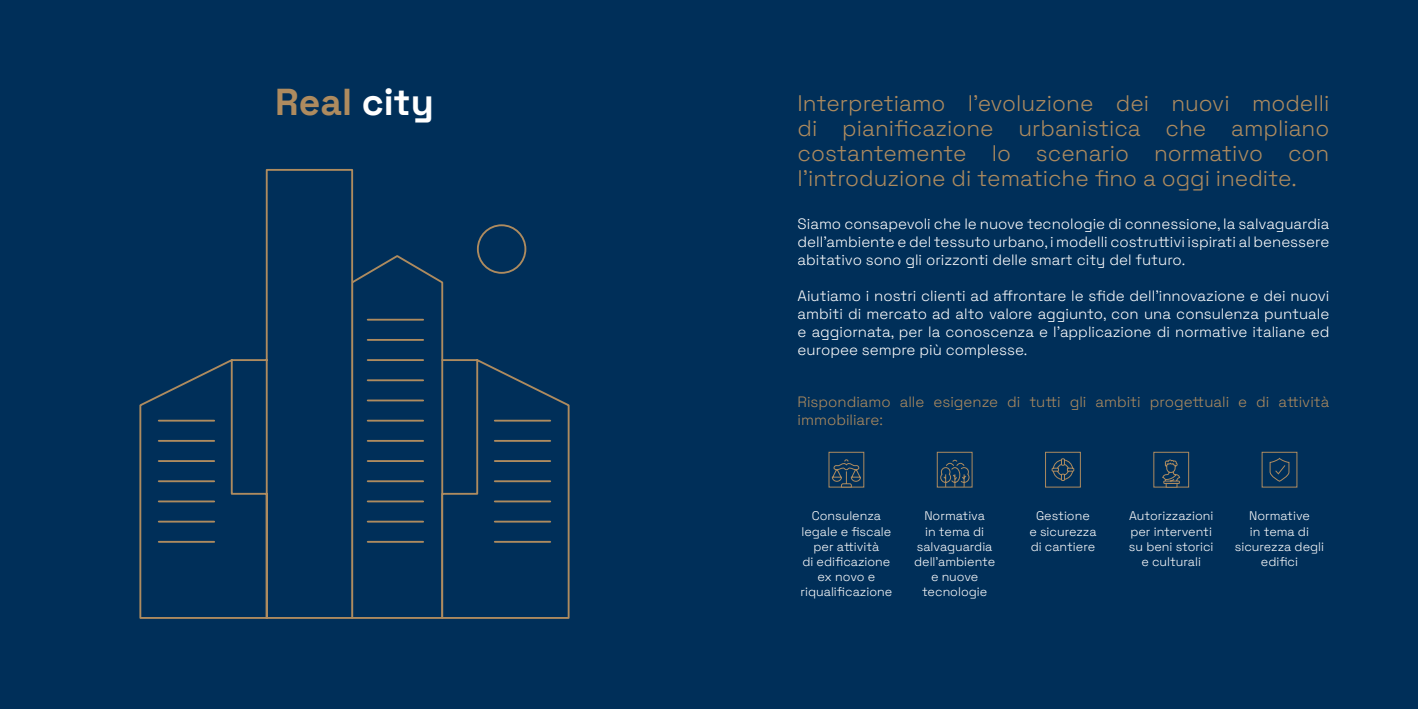
<style>
.page{position:relative;width:1418px;height:709px;background:#fff}
.page>*{position:absolute;margin:0;border:0;box-sizing:border-box;transform-origin:0 0}
.t1{font:700 37.5px "Space Grotesk";color:#ae8b5f}
.t2{font:300 22.5px/25px "Space Grotesk";color:#ae8b5f;text-align:justify}
.t3{font:300 15px/18px "Space Grotesk";color:#fff;text-align:justify}
.t4{font:300 15px/18px "Space Grotesk";color:#ae8b5f}
.t5{font:300 12.5px/15px "Space Grotesk";color:#fff;text-align:center}
.s1{color:#fff}
</style>
<div class="page">
<div style="left:0;top:0;width:1417px;height:709px;background:#002f59"></div>
<svg style="left:139px;top:169px;width:431px;height:450px"></svg>
<div style="left:828px;top:452px;width:36px;height:35px;background:#002f59;border:1px solid #ae8b5f"></div>
<svg style="left:831px;top:459px;width:30px;height:28px"></svg>
<div style="left:937px;top:452px;width:35px;height:35px;background:#002f59;border:1px solid #ae8b5f"></div>
<svg style="left:940px;top:459px;width:29px;height:29px"></svg>
<div style="left:1045px;top:452px;width:35px;height:35px;background:#002f59;border:1px solid #ae8b5f"></div>
<svg style="left:1051px;top:458px;width:23px;height:23px"></svg>
<div style="left:1153px;top:452px;width:35px;height:35px;background:#002f59;border:1px solid #ae8b5f"></div>
<svg style="left:1161px;top:459px;width:19px;height:29px"></svg>
<svg style="left:1269px;top:457px;width:20px;height:25px"></svg>
<h1 class="t1" style="left:275px;top:72px;width:160px">Real <span class="s1">city</span></h1>
<h2 class="t2" style="left:797px;top:89px;width:533px">Interpretiamo l’evoluzione dei nuovi modelli di pianificazione urbanistica che ampliano costantemente lo scenario normativo con l’introduzione di tematiche fino a oggi inedite.</h2>
<p class="t3" style="left:797px;top:214px;width:533px">Siamo consapevoli che le nuove tecnologie di connessione, la salvaguardia dell’ambiente e del tessuto urbano, i modelli costruttivi ispirati al benessere abitativo sono gli orizzonti delle smart city del futuro.</p>
<p class="t3" style="left:797px;top:286px;width:533px">Aiutiamo i nostri clienti ad affrontare le sfide dell’innovazione e dei nuovi ambiti di mercato ad alto valore aggiunto, con una consulenza puntuale e aggiornata, per la conoscenza e l’applicazione di normative italiane ed europee sempre più complesse.</p>
<p class="t4" style="left:797px;top:392px;width:533px">Rispondiamo alle esigenze di tutti gli ambiti progettuali e di attività immobiliare:</p>
<p class="t5" style="left:800px;top:508px;width:93px">Consulenza legale e fiscale per attività<br>di edificazione ex novo e riqualificazione</p>
<p class="t5" style="left:914px;top:508px;width:83px">Normativa<br>in tema di salvaguardia dell’ambiente e nuove tecnologie</p>
<p class="t5" style="left:1029px;top:508px;width:69px">Gestione<br>e sicurezza di cantiere</p>
<p class="t5" style="left:1128px;top:508px;width:86px">Autorizzazioni per interventi su beni storici e culturali</p>
<p class="t5" style="left:1234px;top:508px;width:91px">Normative<br>in tema di sicurezza degli edifici</p>
</div>
